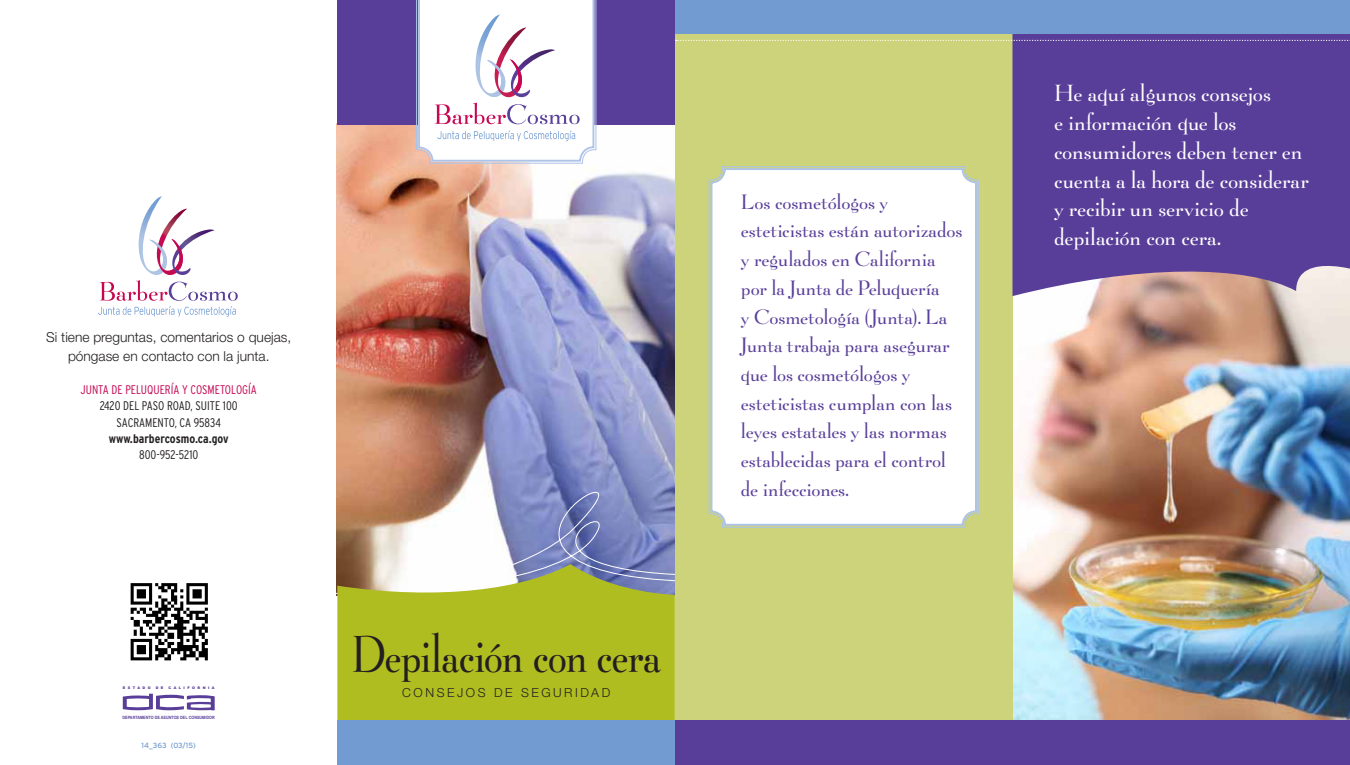
<style>
.page{position:relative;width:1350px;height:765px;background:#fff}
.page>*{position:absolute;margin:0;border:0;box-sizing:border-box;transform-origin:0 0}
.t1{font:50px "Be Lucian";letter-spacing:-.02em;color:#231f20;scale:.85 1}
.t2{font:22.5px/28.8px "Be Lucian";color:#fff}
.t3{font:20px/28.8px "Be Lucian";color:#593e99}
.t4{font:300 13.75px/18.8px "Helvetica Neue";color:#231f20;text-align:center}
.t5{font:300 condensed 12.5px/16.2px "Interstate";color:#231f20;text-align:center}
.t6{font:300 condensed 12.5px "Interstate";color:#c50750}
.t7{font:700 condensed 12.5px "Interstate";color:#231f20}
.t8{font:300 12.5px "Helvetica Neue";letter-spacing:.205em;color:#231f20}
.t9{font:7.5px "Interstate";color:#729cd1}
.t10{font:700 4.38px "Arial";color:#593e99;scale:.86 1}
.t11{font:900 3.5px "Arial";letter-spacing:.695em;color:#593e99}
</style>
<div class="page">
<img style="left:336px;top:123px;width:339px;height:299px">
<svg style="left:336px;top:422px;width:339px;height:174px;background:#a499ac"></svg>
<div style="left:337px;top:0;width:338px;height:125px;background:#593e99"></div>
<img style="left:1012px;top:296px;width:338px;height:424px">
<div style="left:675px;top:7px;width:337px;height:758px;background:#ccd37b"></div>
<svg style="left:98px;top:196px;width:140px;height:121px"></svg>
<svg style="left:337px;top:564px;width:338px;height:184px;background:#b2bd3a"></svg>
<svg style="left:1012px;top:34px;width:338px;height:262px;background:#62479a"></svg>
<div style="left:338px;top:720px;width:337px;height:45px;background:#729cd1"></div>
<div style="left:675px;top:720px;width:675px;height:45px;background:#593e99"></div>
<svg style="left:676px;top:40px;width:674px;height:1px"></svg>
<div style="left:675px;top:0;width:675px;height:34px;background:#729cd1"></div>
<svg style="left:708px;top:166px;width:271px;height:362px"></svg>
<div style="left:712px;top:169px;width:264px;height:356px;background:#fff;border-radius:13px"></div>
<div style="left:711px;top:168px;width:266px;height:358px;border:2px solid #adc4e8;border-radius:13px"></div>
<svg style="left:416px;top:0;width:181px;height:164px"></svg>
<img style="left:130px;top:583px;width:78px;height:78px">
<svg style="left:123px;top:694px;width:92px;height:16px"></svg>
<p class="t4" style="left:46px;top:328px;width:247px">Si tiene preguntas, comentarios o quejas, póngase en contacto con la junta.</p>
<p class="t6" style="left:81px;top:383px;width:178px">JUNTA DE PELUQUERÍA Y COSMETOLOGÍA</p>
<p class="t5" style="left:100px;top:398px;width:140px">2420 DEL PASO ROAD, SUITE 100<br>SACRAMENTO, CA 95834</p>
<p class="t7" style="left:109px;top:432px;width:121px">www.barbercosmo.ca.gov</p>
<p class="t5" style="left:139px;top:447px;width:61px">800-952-5210</p>
<p class="t11" style="left:123px;top:685px;width:29px">ESTADO</p>
<p class="t11" style="left:156px;top:685px;width:9px">D E</p>
<p class="t11" style="left:169px;top:685px;width:48px">CALIFORNIA</p>
<p class="t10" style="left:123px;top:715px;width:109px">DEPARTAMENTO DE ASUNTOS DEL CONSUMIDOR</p>
<p class="t9" style="left:142px;top:741px;width:56px">14_363 (03/15)</p>
<p class="t1" style="left:352px;top:624px;width:365px">Depilación con cera</p>
<p class="t8" style="left:402px;top:685px;width:210px">CONSEJOS DE SEGURIDAD</p>
<p class="t3" style="left:741px;top:187px;width:223px">Los cosmetólogos y esteticistas están autorizados y regulados en California por la Junta de Peluquería<br>y Cosmetología (Junta). La<br>Junta trabaja para asegurar que los cosmetólogos y esteticistas cumplan con las leyes estatales y las normas establecidas para el control de infecciones.</p>
<p class="t2" style="left:1054px;top:79px;width:256px">He aquí algunos consejos<br>e información que los consumidores deben tener en cuenta a la hora de considerar y recibir un servicio de depilación con cera.</p>
</div>
